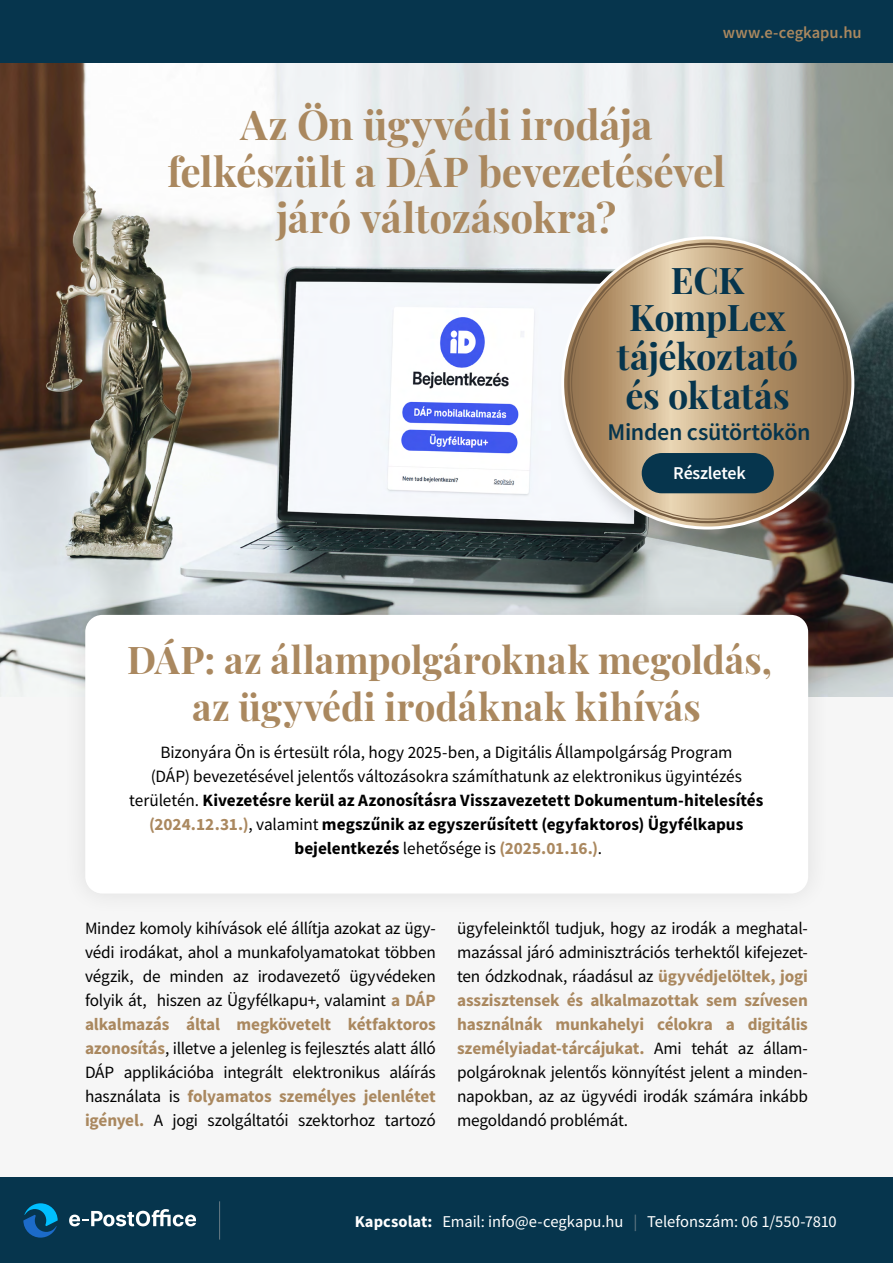
<style>
.page{position:relative;width:893px;height:1263px;background:#fff}
.page>*{position:absolute;margin:0;border:0;box-sizing:border-box;transform-origin:0 0}
.t1{font:700 40.5px/46.5px "Playfair Display";letter-spacing:-.005em;color:#aa885f;text-align:center}
.t2{font:700 37.5px/46.5px "Playfair Display";color:#aa885f;text-align:center}
.t3{font:700 36px/38.5px "Playfair Display";letter-spacing:-.01em;color:#06354d;text-align:center}
.t4{font:600 24px "Source Sans Pro";letter-spacing:-.015em;color:#06354d}
.t5{font:600 18px "Source Sans Pro";letter-spacing:-.01em;color:#fff}
.t6{font:17.25px/24px "Source Sans Pro";letter-spacing:-.01em;color:#000;text-align:justify}
.t7{font:16.5px "Source Sans Pro";letter-spacing:-.005em;color:#fff}
.t8{font:600 16.5px "Source Sans Pro";color:#aa885f}
.s1{font-weight:700}
.s2{font-weight:700;color:#aa885f}
.s3{color:#687c86}
</style>
<div class="page">
<div style="left:0;top:64px;width:893px;height:1199px;background:#f6f6f6"></div>
<div style="left:0;top:0;width:893px;height:64px;background:#06354d"></div>
<div style="left:0;top:1178px;width:893px;height:85px;background:#06354d"></div>
<hr style="left:219px;top:1201px;width:1px;height:38px;background:#687c86">
<svg style="left:23px;top:1203px;width:35px;height:34px"></svg>
<svg style="left:69px;top:1209px;width:127px;height:17px"></svg>
<img style="left:0;top:64px;width:893px;height:632px">
<div style="left:61px;top:591px;width:771px;height:326px;background:#000;opacity:.1"></div>
<div style="left:85px;top:615px;width:723px;height:278px;background:#fff;border-radius:17px"></div>
<div style="left:555px;top:231px;width:331px;height:330px;background:#000;opacity:.2"></div>
<svg style="left:563px;top:238px;width:290px;height:290px;background:#b89c77"></svg>
<div style="left:642px;top:453px;width:132px;height:40px;background:#06354d;border-radius:20px"></div>
<p class="t8" style="left:723px;top:22px;width:140px">www.e-cegkapu.hu</p>
<h1 class="t1" style="left:168px;top:98px;width:559px">Az Ön ügyvédi irodája felkészült a DÁP bevezetésével járó változásokra?</h1>
<h3 class="t3" style="left:617px;top:258px;width:183px">ECK<br>KompLex tájékoztató és oktatás</h3>
<h3 class="t4" style="left:607px;top:416px;width:205px">Minden csütörtökön</h3>
<p class="t5" style="left:673px;top:461px;width:74px">Részletek</p>
<h2 class="t2" style="left:127px;top:634px;width:646px">DÁP: az állampolgároknak megoldás, az ügyvédi irodáknak kihívás</h2>
<p class="t6" style="left:129px;top:740px;width:636px;text-align:center">Bizonyára Ön is értesült róla, hogy 2025-ben, a Digitális Állampolgárság Program<br>(DÁP) bevezetésével jelentős változásokra számíthatunk az elektronikus ügyintézés területén. <span class="s1">Kivezetésre kerül az Azonosításra Visszavezetett Dokumentum-hitelesítés </span><span class="s2">(2024.12.31.)</span>, valamint <span class="s1">megszűnik az egyszerűsített (egyfaktoros) Ügyfélkapus bejelentkezés</span> lehetősége is <span class="s2">(2025.01.16.)</span>.</p>
<p class="t6" style="left:85px;top:916px;width:352px">Mindez komoly kihívások elé állítja azokat az ügy&shy;védi irodákat, ahol a munkafolyamatokat többen végzik, de minden az irodavezető ügyvédeken folyik át, hiszen az Ügyfélkapu+, valamint <span class="s2">a DÁP alkalmazás által megkövetelt kétfaktoros azonosítás</span>, illetve a jelenleg is fejlesztés alatt álló DÁP applikációba integrált elektronikus aláírás használata is <span class="s2">folyamatos személyes jelenlétet igényel.</span> A jogi szolgáltatói szektorhoz tartozó</p>
<p class="t6" style="left:457px;top:916px;width:352px">ügyfeleinktől tudjuk, hogy az irodák a meghatal&shy;mazással járó adminisztrációs terhektől kifejezet&shy;ten ódzkodnak, ráadásul az <span class="s2">ügyvédjelöltek, jogi asszisztensek és alkalmazottak sem szívesen használnák munkahelyi célokra a digitális személyiadat-tárcájukat.</span> Ami tehát az állam&shy;polgároknak jelentős könnyítést jelent a minden&shy;napokban, az az ügyvédi irodák számára inkább megoldandó problémát.</p>
<p class="t7" style="left:355px;top:1211px;width:484px"><span class="s1">Kapcsolat:</span> Email: info@e-cegkapu.hu <span class="s3">|</span> Telefonszám: 06 1/550-7810</p>
</div>
